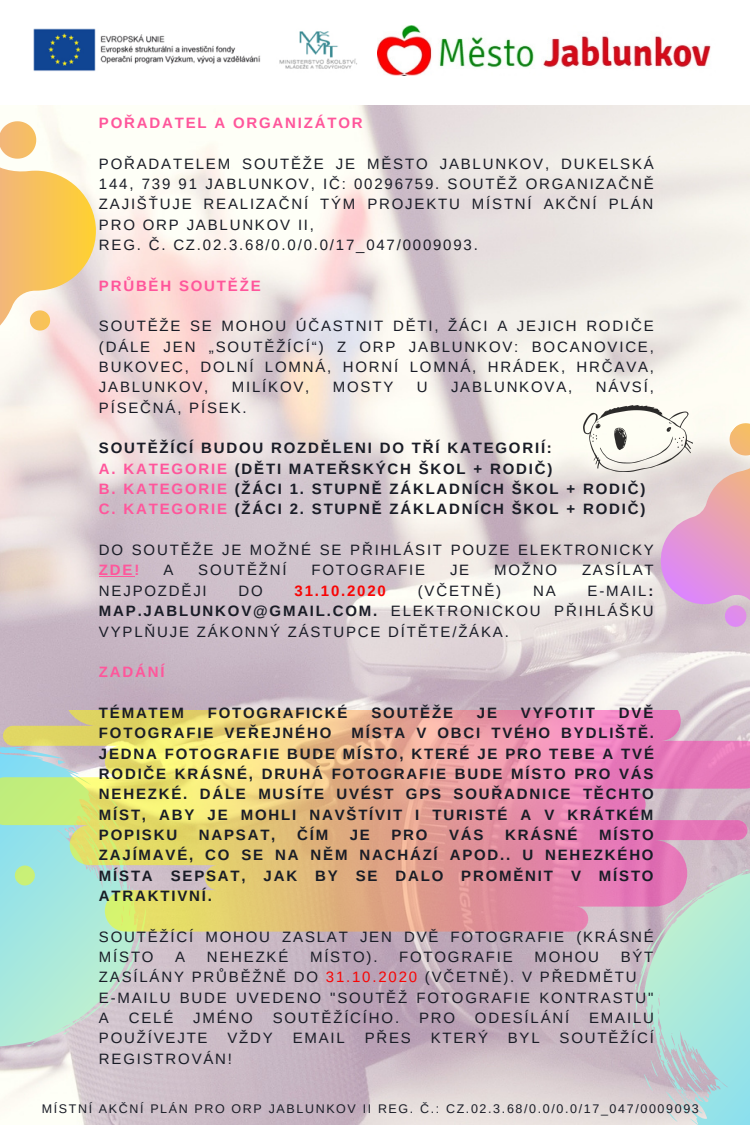
<style>
.page{position:relative;width:750px;height:1125px;background:#fff}
.page>*{position:absolute;margin:0;border:0;box-sizing:border-box;transform-origin:0 0}
.t1{font:15px/20.4px "Arimo";letter-spacing:.12em;color:#191c26}
.t2{font:700 15px/20.4px "Arimo";letter-spacing:.12em;color:#191c26;text-align:justify}
.t3{font:700 15px "Arimo";letter-spacing:.12em;color:#ff569b}
.t4{font:700 15px "Arimo";letter-spacing:.12em;color:#f80404}
.t5{font:12.5px "Arimo";letter-spacing:.13em;color:#191c26}
.s1{color:#ff569b}
.s2{font-weight:700}
.s3{color:#f80404}
</style>
<div class="page">
<img style="left:0;top:106px;width:750px;height:1019px">
<img style="left:33px;top:28px;width:324px;height:43px">
<img style="left:377px;top:26px;width:334px;height:49px">
<img style="left:583px;top:405px;width:59px;height:67px">
<svg style="left:0;top:121px;width:96px;height:229px"></svg>
<svg style="left:642px;top:388px;width:108px;height:292px"></svg>
<svg style="left:0;top:689px;width:210px;height:420px;background:#c9d1d1"></svg>
<svg style="left:574px;top:932px;width:176px;height:193px;background:#bed2d2"></svg>
<svg style="left:0;top:710px;width:750px;height:222px;background:#ddb59d"></svg>
<hr style="left:99px;top:576px;width:35px;height:1px;background:#ff569b">
<p class="t3" style="left:99px;top:115px;width:265px">POŘADATEL A ORGANIZÁTOR</p>
<p class="t1" style="left:99px;top:153px;width:556px">POŘADATELEM SOUTĚŽE JE MĚSTO JABLUNKOV, DUKELSKÁ 144, 739 91 JABLUNKOV, IČ: 00296759. SOUTĚŽ ORGANIZAČNĚ ZAJIŠŤUJE REALIZAČNÍ TÝM PROJEKTU MÍSTNÍ AKČNÍ PLÁN PRO ORP JABLUNKOV II,<br>REG. Č. CZ.02.3.68/0.0/0.0/17_047/0009093.</p>
<p class="t3" style="left:99px;top:277px;width:163px">PRŮBĚH SOUTĚŽE</p>
<p class="t1" style="left:99px;top:316px;width:557px;text-align:justify">SOUTĚŽE SE MOHOU ÚČASTNIT DĚTI, ŽÁCI A JEJICH RODIČE (DÁLE JEN „SOUTĚŽÍCÍ“) Z ORP JABLUNKOV: BOCANOVICE, BUKOVEC, DOLNÍ LOMNÁ, HORNÍ LOMNÁ, HRÁDEK, HRČAVA, JABLUNKOV,</p>
<p class="t1" style="left:232px;top:377px;width:79px">MILÍKOV,</p>
<p class="t1" style="left:333px;top:377px;width:62px">MOSTY</p>
<p class="t1" style="left:417px;top:377px;width:12px">U</p>
<p class="t1" style="left:451px;top:377px;width:123px">JABLUNKOVA,</p>
<p class="t1" style="left:596px;top:377px;width:60px">NÁVSÍ,</p>
<p class="t1" style="left:99px;top:397px;width:149px">PÍSEČNÁ, PÍSEK.</p>
<p class="t2" style="left:99px;top:438px;width:548px;text-align:left">SOUTĚŽÍCÍ BUDOU ROZDĚLENI DO TŘÍ KATEGORIÍ:<br><span class="s1">A. KATEGORIE</span> (DĚTI MATEŘSKÝCH ŠKOL + RODIČ)<br><span class="s1">B. KATEGORIE</span> (ŽÁCI 1. STUPNĚ ZÁKLADNÍCH ŠKOL + RODIČ)<br><span class="s1">C. KATEGORIE</span> (ŽÁCI 2. STUPNĚ ZÁKLADNÍCH ŠKOL + RODIČ)</p>
<p class="t1" style="left:99px;top:540px;width:556px">DO SOUTĚŽE JE MOŽNÉ SE PŘIHLÁSIT POUZE ELEKTRONICKY</p>
<p class="t3" style="left:99px;top:562px;width:42px">ZDE!</p>
<p class="t1" style="left:163px;top:560px;width:11px">A</p>
<p class="t1" style="left:198px;top:560px;width:90px">SOUTĚŽNÍ</p>
<p class="t1" style="left:311px;top:560px;width:115px">FOTOGRAFIE</p>
<p class="t1" style="left:450px;top:560px;width:21px">JE</p>
<p class="t1" style="left:494px;top:560px;width:65px">MOŽNO</p>
<p class="t1" style="left:582px;top:560px;width:73px">ZASÍLAT</p>
<p class="t1" style="left:99px;top:580px;width:109px">NEJPOZDĚJI</p>
<p class="t1" style="left:239px;top:580px;width:26px">DO</p>
<p class="t4" style="left:295px;top:582px;width:93px">31.10.2020</p>
<p class="t1" style="left:418px;top:580px;width:85px">(VČETNĚ)</p>
<p class="t1" style="left:533px;top:580px;width:24px">NA</p>
<p class="t1" style="left:99px;top:580px;width:556px;text-align:justify;text-indent:489px">E-MAIL<span class="s2">:<br>MAP.JABLUNKOV@GMAIL.COM.</span> ELEKTRONICKOU PŘIHLÁŠKU VYPLŇUJE ZÁKONNÝ ZÁSTUPCE DÍTĚTE/ŽÁKA.</p>
<p class="t3" style="left:99px;top:664px;width:67px">ZADÁNÍ</p>
<p class="t2" style="left:99px;top:702px;width:86px">TÉMATEM</p>
<p class="t2" style="left:208px;top:702px;width:141px">FOTOGRAFICKÉ</p>
<p class="t2" style="left:371px;top:702px;width:83px">SOUTĚŽE</p>
<p class="t2" style="left:477px;top:702px;width:22px">JE</p>
<p class="t2" style="left:521px;top:702px;width:76px">VYFOTIT</p>
<p class="t2" style="left:619px;top:702px;width:36px">DVĚ</p>
<p class="t2" style="left:99px;top:723px;width:234px">FOTOGRAFIE VEŘEJNÉHO</p>
<p class="t2" style="left:99px;top:723px;width:557px;text-indent:253px">MÍSTA V OBCI TVÉHO BYDLIŠTĚ.<br>JEDNA FOTOGRAFIE BUDE MÍSTO, KTERÉ JE PRO TEBE A TVÉ RODIČE KRÁSNÉ, DRUHÁ FOTOGRAFIE BUDE MÍSTO PRO VÁS NEHEZKÉ. DÁLE MUSÍTE UVÉST GPS SOUŘADNICE TĚCHTO MÍST, ABY JE MOHLI NAVŠTÍVIT I TURISTÉ A V KRÁTKÉM POPISKU</p>
<p class="t2" style="left:199px;top:824px;width:78px">NAPSAT,</p>
<p class="t2" style="left:297px;top:824px;width:33px">ČÍM</p>
<p class="t2" style="left:350px;top:824px;width:22px">JE</p>
<p class="t2" style="left:391px;top:824px;width:38px">PRO</p>
<p class="t2" style="left:449px;top:824px;width:36px">VÁS</p>
<p class="t2" style="left:505px;top:824px;width:74px">KRÁSNÉ</p>
<p class="t2" style="left:99px;top:824px;width:556px;text-indent:500px">MÍSTO ZAJÍMAVÉ, CO SE NA NĚM NACHÁZÍ APOD.. U NEHEZKÉHO MÍSTA SEPSAT, JAK BY SE DALO PROMĚNIT V MÍSTO ATRAKTIVNÍ.</p>
<p class="t1" style="left:99px;top:926px;width:556px">SOUTĚŽÍCÍ MOHOU ZASLAT JEN DVĚ FOTOGRAFIE (KRÁSNÉ<br>MÍSTO</p>
<p class="t1" style="left:99px;top:946px;width:556px;text-indent:522px">BÝT<br>ZASÍLÁNY PRŮBĚŽNĚ DO <span class="s3">31.10.2020</span> (VČETNĚ). V PŘEDMĚTU<br>E-MAILU BUDE UVEDENO "SOUTĚŽ FOTOGRAFIE KONTRASTU"<br>A</p>
<p class="t1" style="left:175px;top:946px;width:11px">A</p>
<p class="t1" style="left:207px;top:946px;width:83px">NEHEZKÉ</p>
<p class="t1" style="left:310px;top:946px;width:69px">MÍSTO).</p>
<p class="t1" style="left:399px;top:946px;width:115px">FOTOGRAFIE</p>
<p class="t1" style="left:534px;top:946px;width:66px">MOHOU</p>
<p class="t1" style="left:129px;top:1007px;width:46px">CELÉ</p>
<p class="t1" style="left:193px;top:1007px;width:61px">JMÉNO</p>
<p class="t1" style="left:273px;top:1007px;width:128px">SOUTĚŽÍCÍHO.</p>
<p class="t1" style="left:419px;top:1007px;width:38px">PRO</p>
<p class="t1" style="left:475px;top:1007px;width:96px">ODESÍLÁNÍ</p>
<p class="t1" style="left:589px;top:1007px;width:66px">EMAILU</p>
<p class="t1" style="left:99px;top:1028px;width:110px">POUŽÍVEJTE</p>
<p class="t1" style="left:227px;top:1028px;width:47px">VŽDY</p>
<p class="t1" style="left:293px;top:1028px;width:54px">EMAIL</p>
<p class="t1" style="left:365px;top:1028px;width:48px">PŘES</p>
<p class="t1" style="left:431px;top:1028px;width:59px">KTERÝ</p>
<p class="t1" style="left:508px;top:1028px;width:33px">BYL</p>
<p class="t1" style="left:560px;top:1028px;width:96px">SOUTĚŽÍCÍ</p>
<p class="t1" style="left:99px;top:1048px;width:135px">REGISTROVÁN!</p>
<p class="t5" style="left:42px;top:1102px;width:659px">MÍSTNÍ AKČNÍ PLÁN PRO ORP JABLUNKOV II REG. Č.: CZ.02.3.68/0.0/0.0/17_047/0009093</p>
</div>
